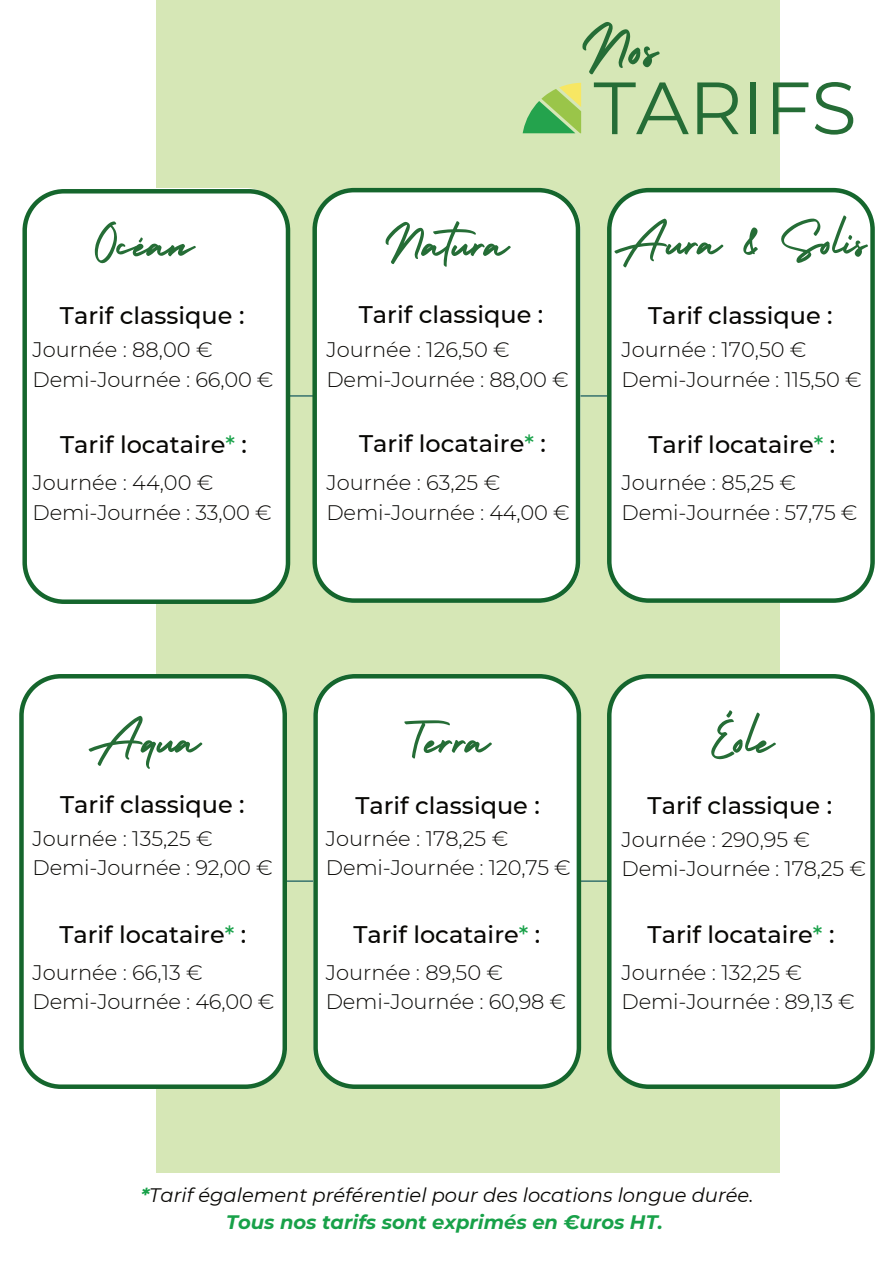
<style>
.page{position:relative;width:893px;height:1264px;background:#fff}
.page>*{position:absolute;margin:0;border:0;box-sizing:border-box;transform-origin:0 0}
.t1{font:73.8px "Montserrat";color:#256d36}
.t2{font:68.85px "Holiday";color:#256d36}
.t3{font:55.5px "Holiday";color:#256d36}
.t4{font:54px "Holiday";color:#256d36}
.t5{font:500 24px "Montserrat";color:#080704}
.t6{font:300 21px/29.2px "Montserrat";letter-spacing:-.01em;color:#080704}
.t7{font:italic 19.5px/27.8px "Montserrat";color:#080704;text-align:center}
.s1{color:#18a149}
.s2{font-weight:700;color:#18a149}
</style>
<div class="page">
<div style="left:156px;top:0;width:624px;height:1173px;background:#d6e7b6"></div>
<hr style="left:152px;top:880px;width:587px;height:1px;background:#024c56">
<hr style="left:103px;top:395px;width:587px;height:1px;background:#024c56">
<div style="left:607px;top:188px;width:267px;height:415px;background:#fff"></div>
<svg style="left:312px;top:188px;width:268px;height:415px;background:#f2f7f3"></svg>
<div style="left:22px;top:189px;width:268px;height:415px;background:#fff"></div>
<div style="left:607px;top:674px;width:267px;height:414px;background:#fff"></div>
<div style="left:313px;top:674px;width:268px;height:414px;background:#fff"></div>
<svg style="left:19px;top:674px;width:268px;height:414px"></svg>
<svg style="left:522px;top:83px;width:59px;height:50px"></svg>
<h2 class="t2" style="left:580px;top:5px;width:79px">Nos</h2>
<h1 class="t1" style="left:593px;top:57px;width:265px">TARIFS</h1>
<h3 class="t3" style="left:93px;top:208px;width:102px">Océan</h3>
<h3 class="t3" style="left:384px;top:208px;width:126px">Natura</h3>
<h3 class="t4" style="left:613px;top:208px;width:255px">Aura &amp; Solis</h3>
<p class="t5" style="left:60px;top:299px;width:186px">Tarif classique :</p>
<p class="t5" style="left:359px;top:298px;width:186px">Tarif classique :</p>
<p class="t5" style="left:648px;top:299px;width:186px">Tarif classique :</p>
<p class="t6" style="left:33px;top:334px;width:242px">Journée : 88,00 €<br>Demi-Journée : 66,00 €</p>
<p class="t6" style="left:326px;top:334px;width:244px">Journée : 126,50 €<br>Demi-Journée : 88,00 €</p>
<p class="t6" style="left:621px;top:334px;width:241px">Journée : 170,50 €<br>Demi-Journée : 115,50 €</p>
<p class="t5" style="left:60px;top:428px;width:188px">Tarif locataire<span class="s1">*</span> :</p>
<p class="t5" style="left:359px;top:427px;width:188px">Tarif locataire<span class="s1">*</span> :</p>
<p class="t5" style="left:648px;top:428px;width:188px">Tarif locataire<span class="s1">*</span> :</p>
<p class="t6" style="left:33px;top:467px;width:241px">Journée : 44,00 €<br>Demi-Journée : 33,00 €</p>
<p class="t6" style="left:326px;top:467px;width:245px">Journée : 63,25 €<br>Demi-Journée : 44,00 €</p>
<p class="t6" style="left:621px;top:467px;width:237px">Journée : 85,25 €<br>Demi-Journée : 57,75 €</p>
<h3 class="t3" style="left:87px;top:704px;width:115px">Aqua</h3>
<h3 class="t3" style="left:709px;top:704px;width:66px">Éole</h3>
<h3 class="t3" style="left:403px;top:704px;width:88px">Terra</h3>
<p class="t5" style="left:60px;top:787px;width:186px">Tarif classique :</p>
<p class="t5" style="left:355px;top:788px;width:186px">Tarif classique :</p>
<p class="t5" style="left:647px;top:788px;width:186px">Tarif classique :</p>
<p class="t6" style="left:33px;top:822px;width:242px">Journée : 135,25 €<br>Demi-Journée : 92,00 €</p>
<p class="t6" style="left:326px;top:823px;width:246px">Journée : 178,25 €<br>Demi-Journée : 120,75 €</p>
<p class="t6" style="left:621px;top:824px;width:246px">Journée : 290,95 €<br>Demi-Journée : 178,25 €</p>
<p class="t5" style="left:59px;top:917px;width:188px">Tarif locataire<span class="s1">*</span> :</p>
<p class="t5" style="left:353px;top:917px;width:188px">Tarif locataire<span class="s1">*</span> :</p>
<p class="t5" style="left:647px;top:917px;width:188px">Tarif locataire<span class="s1">*</span> :</p>
<p class="t6" style="left:33px;top:956px;width:244px">Journée : 66,13 €<br>Demi-Journée : 46,00 €</p>
<p class="t6" style="left:326px;top:956px;width:242px">Journée : 89,50 €<br>Demi-Journée : 60,98 €</p>
<p class="t6" style="left:621px;top:956px;width:235px">Journée : 132,25 €<br>Demi-Journée : 89,13 €</p>
<p class="t7" style="left:141px;top:1179px;width:614px"><span class="s2">*</span>Tarif également préférentiel pour des locations longue durée.<br><span class="s2">Tous nos tarifs sont exprimés en €uros HT.</span></p>
</div>
